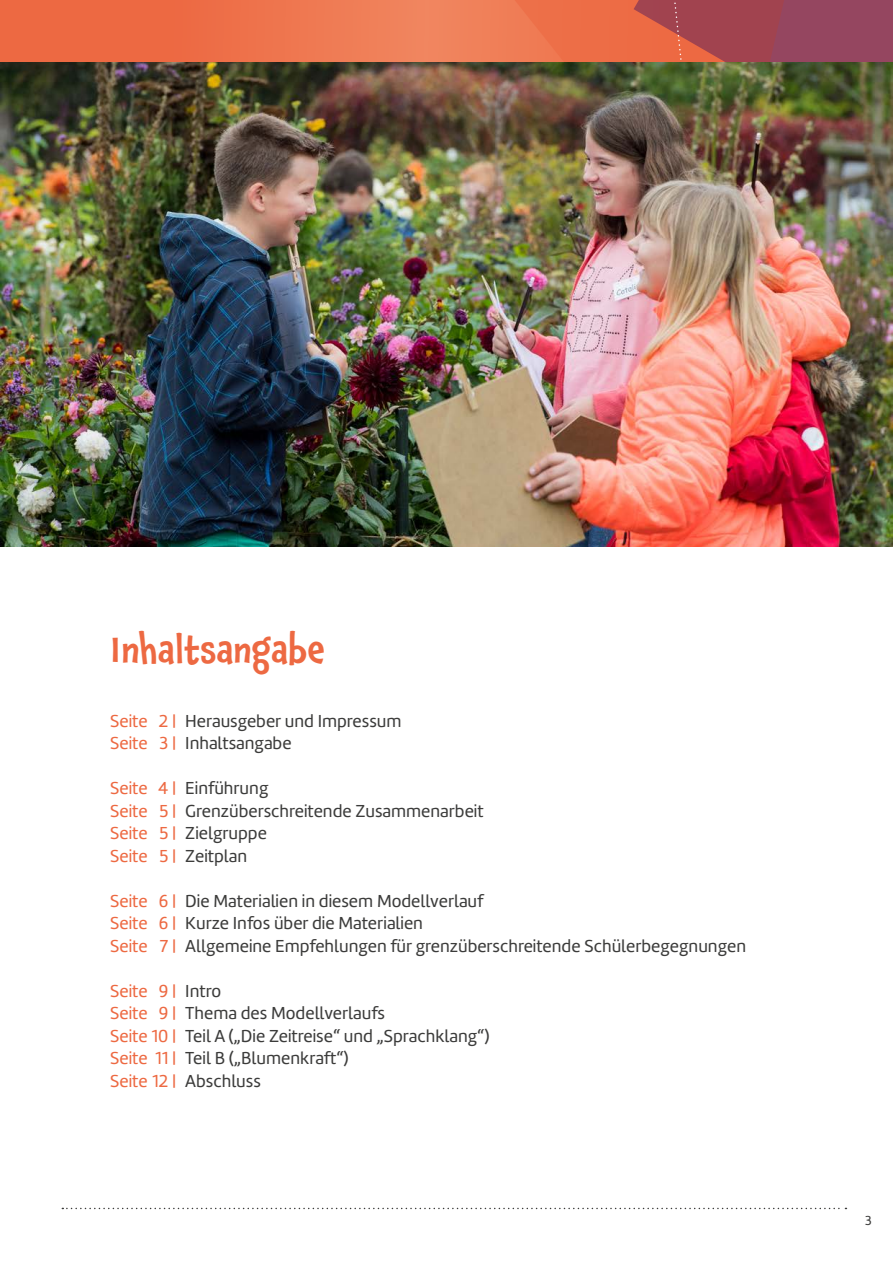
<style>
.page{position:relative;width:893px;height:1263px;background:#fff}
.page>*{position:absolute;margin:0;border:0;box-sizing:border-box;transform-origin:0 0}
.t1{font:500 35.25px "Chaloops";color:#ed6942}
.t2{font:18px/22.5px "Marine";color:#3c3c3b}
.t3{font:13.5px "Marine";color:#3c3c3b}
.s1{color:#ed6942}
</style>
<div class="page">
<img style="left:0;top:61px;width:893px;height:486px">
<svg style="left:62px;top:1208px;width:784px;height:1px"></svg>
<svg style="left:0;top:0;width:463px;height:61px;background:#ee734c"></svg>
<svg style="left:463px;top:0;width:430px;height:61px;background:#c35b52"></svg>
<h1 class="t1" style="left:110px;top:623px;width:216px">Inhaltsangabe</h1>
<p class="t2" style="left:110px;top:709px;width:293px"><span class="s1">Seite 2 |</span> Herausgeber und Impressum<br><span class="s1">Seite 3 |</span> Inhaltsangabe</p>
<p class="t2" style="left:110px;top:777px;width:375px"><span class="s1">Seite 4 |</span> Einführung<br><span class="s1">Seite 5 |</span> Grenzüberschreitende Zusammenarbeit<br><span class="s1">Seite 5 |</span> Zielgruppe<br><span class="s1">Seite 5 |</span> Zeitplan</p>
<p class="t2" style="left:110px;top:889px;width:637px"><span class="s1">Seite 6 |</span> Die Materialien in diesem Modellverlauf<br><span class="s1">Seite 6 |</span> Kurze Infos über die Materialien<br><span class="s1">Seite 7 |</span> Allgemeine Empfehlungen für grenzüberschreitende Schülerbegegnungen</p>
<p class="t2" style="left:110px;top:979px;width:381px"><span class="s1">Seite 9 |</span> Intro<br><span class="s1">Seite 9 |</span> Thema des Modellverlaufs<br><span class="s1">Seite 10 |</span> Teil A („Die Zeitreise“ und „Sprachklang“)<br><span class="s1">Seite 11 |</span> Teil B („Blumenkraft“)<br><span class="s1">Seite 12 |</span> Abschluss</p>
<p class="t3" style="left:865px;top:1212px;width:8px">3</p>
</div>
